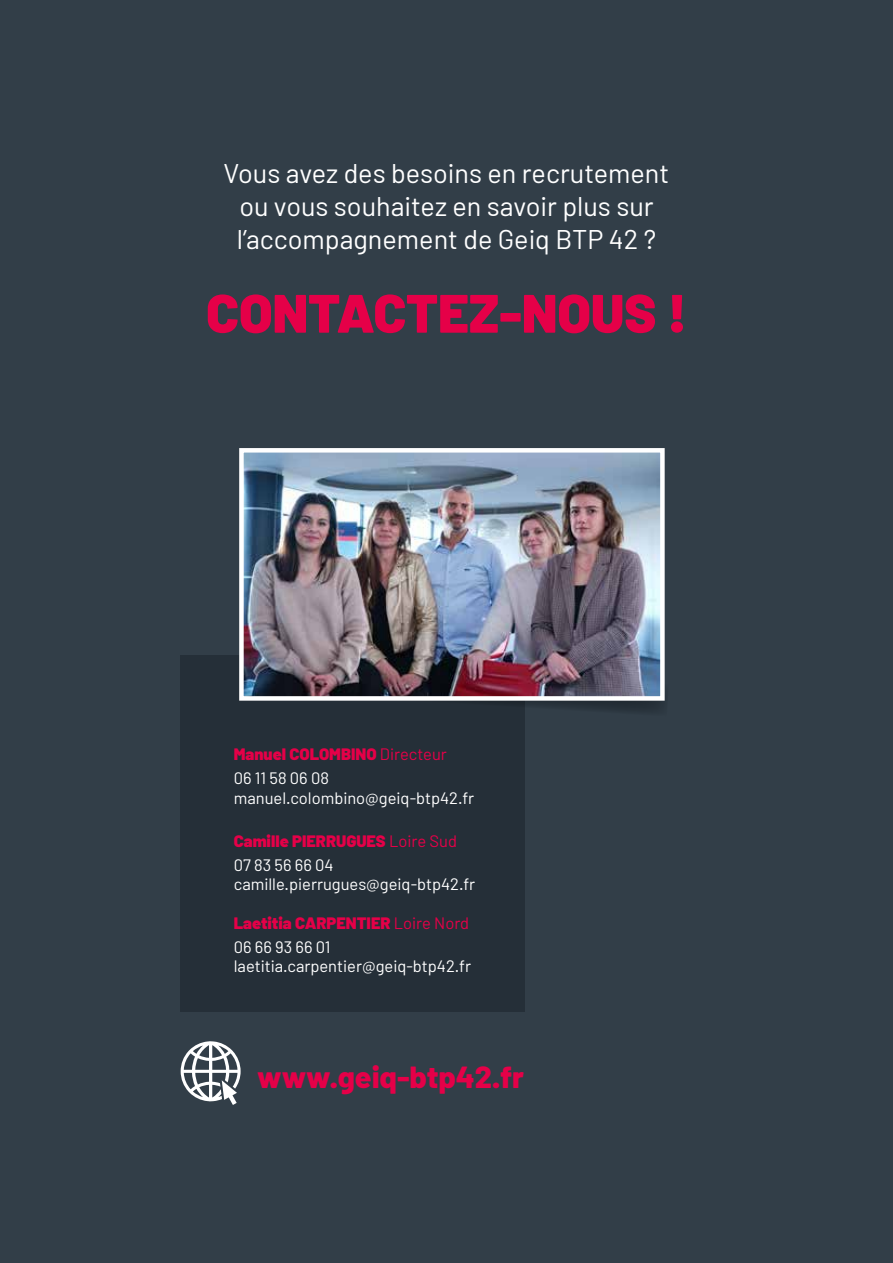
<style>
.page{position:relative;width:893px;height:1263px;background:#323e48}
.page>*{position:absolute;margin:0;border:0;box-sizing:border-box;transform-origin:0 0}
.t1{font:900 54px "Barlow";color:#e50048}
.t2{font:800 30.45px "Barlow";color:#e50048}
.t3{font:27px/33px "Barlow";color:#fff;text-align:center}
.t4{font:900 16.5px/23.7px "Barlow";color:#e50048}
.t5{font:16.5px "Barlow";color:#fff}
.s1{font-weight:400}
.s2{font-weight:400;color:#fff}
</style>
<div class="page">
<svg style="left:524px;top:701px;width:138px;height:16px"></svg>
<div style="left:180px;top:656px;width:344px;height:356px;background:#252f38"></div>
<img style="left:244px;top:453px;width:416px;height:243px">
<div style="left:239px;top:448px;width:426px;height:253px;border:4px solid #fff"></div>
<svg style="left:181px;top:1041px;width:60px;height:64px"></svg>
<h3 class="t3" style="left:224px;top:156px;width:447px">Vous avez des besoins en recrutement ou vous souhaitez en savoir plus sur l’accompagnement de Geiq BTP 42 ?</h3>
<h1 class="t1" style="left:206px;top:280px;width:482px">CONTACTEZ-NOUS !</h1>
<p class="t4" style="left:234px;top:743px;width:215px">Manuel COLOMBINO <span class="s1">Directeur<br></span><span class="s2">06 11 58 06 08</span></p>
<p class="t5" style="left:234px;top:787px;width:242px">manuel.colombino@geiq-btp42.fr</p>
<p class="t4" style="left:234px;top:829px;width:225px">Camille PIERRUGUES <span class="s1">Loire Sud<br></span><span class="s2">07 83 56 66 04</span></p>
<p class="t5" style="left:234px;top:874px;width:243px">camille.pierrugues@geiq-btp42.fr</p>
<p class="t4" style="left:234px;top:911px;width:237px">Laetitia CARPENTIER <span class="s1">Loire Nord<br></span><span class="s2">06 66 93 66 01</span></p>
<p class="t5" style="left:234px;top:956px;width:239px">laetitia.carpentier@geiq-btp42.fr</p>
<h2 class="t2" style="left:257px;top:1058px;width:268px">www.geiq-btp42.fr</h2>
</div>
